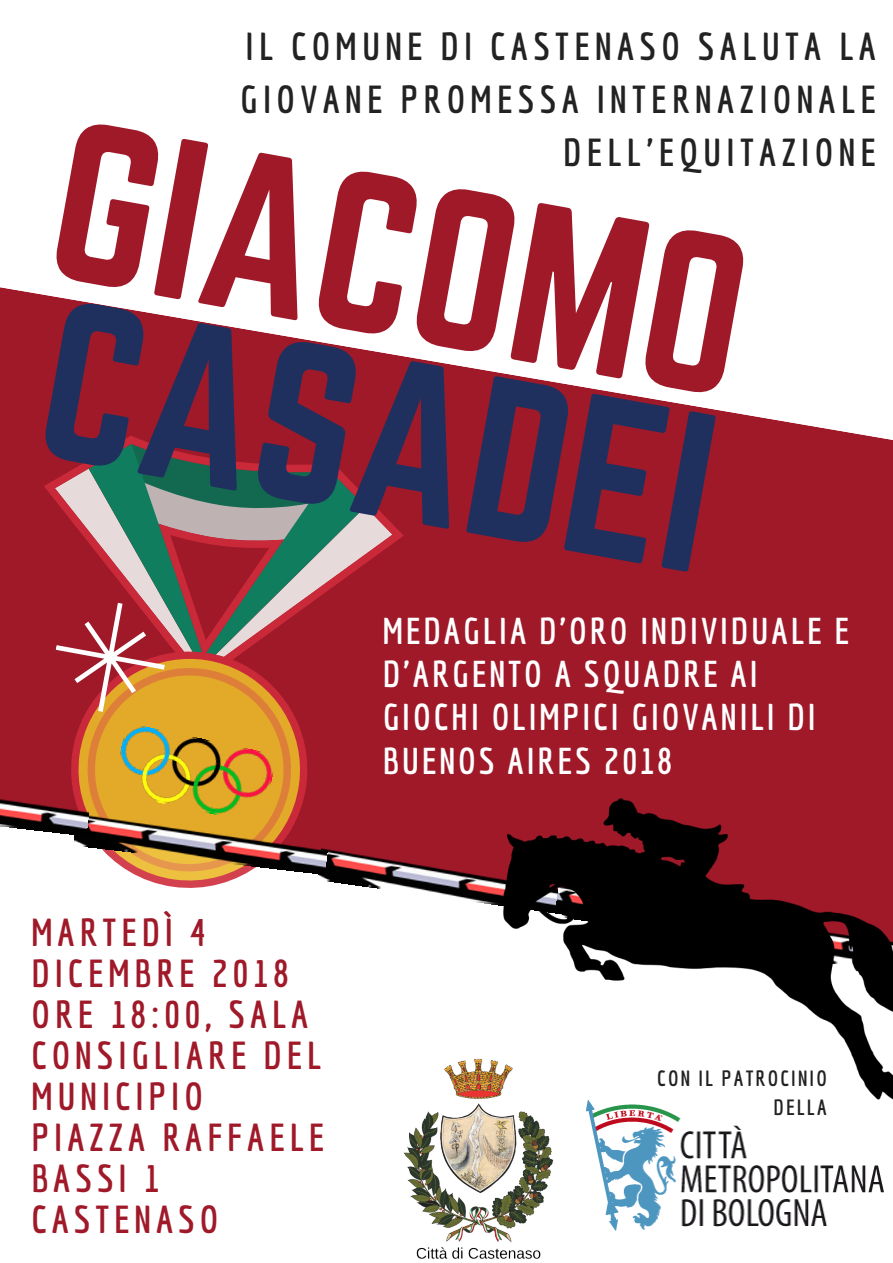
<style>
.page{position:relative;width:893px;height:1263px;background:#fff}
.page>*{position:absolute;margin:0;border:0;box-sizing:border-box;transform-origin:0 0}
.t1{font:198.6px "Norwester";color:#9f1929}
.t2{font:198.6px "Norwester";color:#1f305f}
.t3{font:700 38.1px/41.1px "Economica";letter-spacing:.13em;color:#9f1929}
.t4{font:700 38.1px/52.9px "Economica";letter-spacing:.14em;color:#222;text-align:right}
.t5{font:700 36.45px/43.3px "Economica";letter-spacing:.08em;color:#fff}
.t6{font:700 21.52px/29.8px "Economica";letter-spacing:.1em;color:#222;text-align:right}
</style>
<div class="page">
<svg style="left:0;top:287px;width:893px;height:632px;fill:#9f1929"></svg>
<svg style="left:0;top:425px;width:412px;height:486px;fill:#9f1929"></svg>
<svg style="left:46px;top:438px;width:323px;height:283px;background:#975a51"></svg>
<img style="left:113px;top:724px;width:163px;height:78px">
<img style="left:587px;top:1100px;width:297px;height:131px">
<img style="left:403px;top:1058px;width:151px;height:201px">
<img style="left:318px;top:836px;width:186px;height:78px">
<img style="left:74px;top:802px;width:255px;height:71px">
<img style="left:0;top:764px;width:91px;height:71px">
<img style="left:504px;top:798px;width:389px;height:302px">
<p class="t4" style="left:240px;top:20px;width:637px">IL COMUNE DI CASTENASO SALUTA LA<br>GIOVANE PROMESSA INTERNAZIONALE<br>DELL'EQUITAZIONE</p>
<h1 class="t1" style="left:73px;top:105px;width:699px;rotate:10deg">GIACOMO</h1>
<h1 class="t2" style="left:61px;top:284px;width:678px;rotate:10deg">CASADEI</h1>
<p class="t3" style="left:32px;top:911px;width:294px">MARTEDÌ 4<br>DICEMBRE 2018<br>ORE 18:00, SALA<br>CONSIGLIARE DEL<br>MUNICIPIO<br>PIAZZA RAFFAELE<br>BASSI 1<br>CASTENASO</p>
<p class="t5" style="left:383px;top:608px;width:468px">MEDAGLIA D'ORO INDIVIDUALE E<br>D'ARGENTO A SQUADRE AI<br>GIOCHI OLIMPICI GIOVANILI DI<br>BUENOS AIRES 2018</p>
<p class="t6" style="left:657px;top:1063px;width:171px">CON IL PATROCINIO<br>DELLA</p>
</div>
